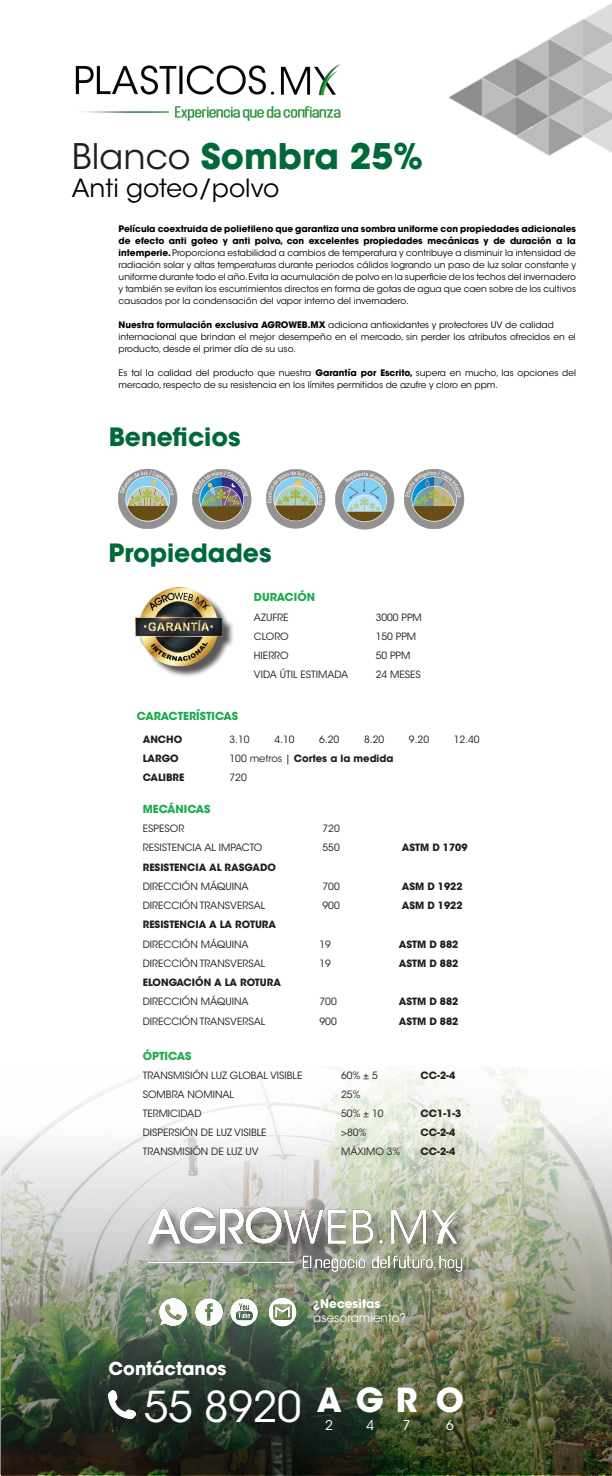
<style>
.page{position:relative;width:612px;height:1476px;background:#fff}
.page>*{position:absolute;margin:0;border:0;box-sizing:border-box;transform-origin:0 0}
.t1{font:42.3px "ITC Avant Garde Std";color:#fff}
.t2{font:700 35px "ITC Avant Garde Std";color:#006939}
.t3{font:700 33px "ITC Avant Garde Std";color:#fff}
.t4{font:700 25px "ITC Avant Garde Std";color:#006939}
.t5{font:25px "ITC Avant Garde Std";color:#000}
.t6{font:700 17.8px "ITC Avant Garde Std";color:#fff}
.t7{font:13.5px "ITC Avant Garde Std";color:#fff}
.t8{font:12px "ITC Avant Garde Std";color:#fff}
.t9{font:700 12px "ITC Avant Garde Std";color:#fff}
.t10{font:700 11px "ITC Avant Garde Std";color:#1aac4b}
.t11{font:10px "ITC Avant Garde Std";color:#231f20}
.t12{font:700 10px "ITC Avant Garde Std";color:#231f20}
.t13{font:9px/12px "ITC Avant Garde Std";color:#000}
.s1{font-weight:400;color:#231f20}
.s2{font-weight:700}
.s3{font-weight:400}
</style>
<div class="page">
<img style="left:0;top:1066px;width:612px;height:408px">
<img style="left:118px;top:468px;width:59px;height:61px">
<img style="left:192px;top:469px;width:60px;height:60px">
<img style="left:266px;top:469px;width:59px;height:60px">
<img style="left:75px;top:64px;width:266px;height:57px">
<img style="left:448px;top:3px;width:164px;height:153px">
<img style="left:195px;top:1298px;width:27px;height:27px">
<img style="left:231px;top:1298px;width:27px;height:27px">
<img style="left:160px;top:1298px;width:27px;height:27px">
<img style="left:268px;top:1297px;width:29px;height:29px">
<div style="left:138px;top:589px;width:97px;height:89px;background:#231f20;opacity:.75"></div>
<img style="left:135px;top:587px;width:88px;height:83px">
<img style="left:108px;top:1390px;width:28px;height:28px">
<div style="left:145px;top:1204px;width:333px;height:81px;background:#231f20;opacity:.75"></div>
<img style="left:147px;top:1206px;width:316px;height:65px">
<img style="left:335px;top:470px;width:60px;height:59px">
<img style="left:404px;top:469px;width:60px;height:60px">
<p class="t2" style="left:72px;top:133px;width:353px"><span class="s1">Blanco</span> Sombra 25%</p>
<p class="t5" style="left:72px;top:173px;width:209px">Anti goteo/polvo</p>
<p class="t13" style="left:119px;top:222px;width:459px;text-align:justify"><span class="s2">Película coextruida de polietileno que garantiza una sombra uniforme con propiedades adicionales de efecto anti goteo y anti polvo, con excelentes propiedades mecánicas y de duración a la intemperie.</span> Proporciona estabilidad a cambios de temperatura y contribuye a disminuir la intensidad de radiación solar y altas temperaturas durante periodos cálidos logrando un paso de luz solar constante y uniforme durante todo el año. Evita la acumulación de polvo en la superficie de los techos del invernadero y también se evitan los escurrimientos directos en forma de gotas de agua que caen sobre de los cultivos causados por la condensación del vapor interno del invernadero.</p>
<p class="t13" style="left:119px;top:318px;width:437px"><span class="s2">Nuestra formulación exclusiva AGROWEB.MX</span> adiciona antioxidantes y protectores UV de calidad</p>
<p class="t13" style="left:119px;top:330px;width:459px">internacional que brindan el mejor desempeño en el mercado, sin perder los atributos ofrecidos en el producto, desde el primer día de su uso.</p>
<p class="t13" style="left:119px;top:366px;width:459px">Es tal la calidad del producto que nuestra <span class="s2">Garantía por Escrito,</span> supera en mucho, las opciones del mercado, respecto de su resistencia en los límites permitidos de azufre y cloro en ppm.</p>
<p class="t4" style="left:109px;top:420px;width:133px">Beneficios</p>
<p class="t4" style="left:108px;top:537px;width:165px">Propiedades</p>
<p class="t10" style="left:254px;top:590px;width:63px">DURACIÓN</p>
<p class="t11" style="left:254px;top:611px;width:36px">AZUFRE</p>
<p class="t11" style="left:376px;top:611px;width:48px">3000 PPM</p>
<p class="t11" style="left:254px;top:630px;width:36px">CLORO</p>
<p class="t11" style="left:376px;top:630px;width:42px">150 PPM</p>
<p class="t11" style="left:254px;top:649px;width:36px">HIERRO</p>
<p class="t11" style="left:376px;top:649px;width:36px">50 PPM</p>
<p class="t11" style="left:254px;top:668px;width:96px">VIDA ÚTIL ESTIMADA</p>
<p class="t11" style="left:376px;top:668px;width:47px">24 MESES</p>
<p class="t10" style="left:137px;top:709px;width:103px">CARACTERÍSTICAS</p>
<p class="t12" style="left:143px;top:732px;width:41px">ANCHO</p>
<p class="t11" style="left:230px;top:733px;width:22px">3.10</p>
<p class="t11" style="left:274px;top:733px;width:22px">4.10</p>
<p class="t11" style="left:319px;top:733px;width:22px">6.20</p>
<p class="t11" style="left:364px;top:733px;width:22px">8.20</p>
<p class="t11" style="left:409px;top:733px;width:22px">9.20</p>
<p class="t11" style="left:454px;top:733px;width:27px">12.40</p>
<p class="t12" style="left:143px;top:751px;width:38px">LARGO</p>
<p class="t12" style="left:230px;top:751px;width:166px"><span class="s3">100 metros |</span> Cortes a la medida</p>
<p class="t12" style="left:143px;top:771px;width:43px">CALIBRE</p>
<p class="t11" style="left:230px;top:771px;width:19px">720</p>
<p class="t10" style="left:143px;top:801px;width:69px">MECÁNICAS</p>
<p class="t11" style="left:143px;top:822px;width:43px">ESPESOR</p>
<p class="t11" style="left:323px;top:822px;width:19px">720</p>
<p class="t11" style="left:143px;top:841px;width:121px">RESISTENCIA AL IMPACTO</p>
<p class="t11" style="left:323px;top:841px;width:19px">550</p>
<p class="t12" style="left:402px;top:841px;width:67px">ASTM D 1709</p>
<p class="t12" style="left:143px;top:860px;width:135px">RESISTENCIA AL RASGADO</p>
<p class="t11" style="left:143px;top:880px;width:107px">DIRECCIÓN MÁQUINA</p>
<p class="t11" style="left:323px;top:880px;width:19px">700</p>
<p class="t12" style="left:402px;top:879px;width:62px">ASM D 1922</p>
<p class="t11" style="left:143px;top:899px;width:124px">DIRECCIÓN TRANSVERSAL</p>
<p class="t11" style="left:323px;top:899px;width:19px">900</p>
<p class="t12" style="left:402px;top:898px;width:62px">ASM D 1922</p>
<p class="t12" style="left:143px;top:918px;width:135px">RESISTENCIA A LA ROTURA</p>
<p class="t11" style="left:143px;top:938px;width:107px">DIRECCIÓN MÁQUINA</p>
<p class="t11" style="left:320px;top:938px;width:13px">19</p>
<p class="t12" style="left:399px;top:937px;width:61px">ASTM D 882</p>
<p class="t11" style="left:143px;top:957px;width:124px">DIRECCIÓN TRANSVERSAL</p>
<p class="t11" style="left:320px;top:957px;width:13px">19</p>
<p class="t12" style="left:399px;top:956px;width:61px">ASTM D 882</p>
<p class="t12" style="left:143px;top:975px;width:140px">ELONGACIÓN A LA ROTURA</p>
<p class="t11" style="left:143px;top:995px;width:107px">DIRECCIÓN MÁQUINA</p>
<p class="t11" style="left:320px;top:995px;width:19px">700</p>
<p class="t12" style="left:399px;top:995px;width:61px">ASTM D 882</p>
<p class="t11" style="left:143px;top:1014px;width:124px">DIRECCIÓN TRANSVERSAL</p>
<p class="t11" style="left:320px;top:1014px;width:19px">900</p>
<p class="t12" style="left:399px;top:1014px;width:61px">ASTM D 882</p>
<p class="t10" style="left:143px;top:1048px;width:50px">ÓPTICAS</p>
<p class="t11" style="left:143px;top:1068px;width:161px">TRANSMISIÓN LUZ GLOBAL VISIBLE</p>
<p class="t11" style="left:341px;top:1068px;width:38px">60% ± 5</p>
<p class="t12" style="left:421px;top:1068px;width:36px">CC-2-4</p>
<p class="t11" style="left:143px;top:1088px;width:93px">SOMBRA NOMINAL</p>
<p class="t11" style="left:341px;top:1088px;width:21px">25%</p>
<p class="t11" style="left:143px;top:1107px;width:60px">TERMICIDAD</p>
<p class="t11" style="left:341px;top:1107px;width:44px">50% ± 10</p>
<p class="t12" style="left:421px;top:1106px;width:42px">CC1-1-3</p>
<p class="t11" style="left:143px;top:1126px;width:125px">DISPERSIÓN DE LUZ VISIBLE</p>
<p class="t11" style="left:341px;top:1126px;width:27px">&gt;80%</p>
<p class="t12" style="left:421px;top:1125px;width:36px">CC-2-4</p>
<p class="t11" style="left:143px;top:1145px;width:117px">TRANSMISIÓN DE LUZ UV</p>
<p class="t11" style="left:341px;top:1145px;width:60px">MÁXIMO 3%</p>
<p class="t12" style="left:421px;top:1145px;width:36px">CC-2-4</p>
<p class="t6" style="left:108px;top:1356px;width:120px">Contáctanos</p>
<p class="t9" style="left:313px;top:1295px;width:69px">¿Necesitas</p>
<p class="t8" style="left:313px;top:1310px;width:95px">asesoramiento?</p>
<p class="t1" style="left:144px;top:1380px;width:159px">55 8920</p>
<p class="t3" style="left:317px;top:1378px;width:102px">A G R</p>
<p class="t3" style="left:436px;top:1378px;width:30px">O</p>
<p class="t7" style="left:325px;top:1416px;width:9px">2</p>
<p class="t7" style="left:367px;top:1416px;width:9px">4</p>
<p class="t7" style="left:403px;top:1416px;width:9px">7</p>
<p class="t7" style="left:446px;top:1416px;width:9px">6</p>
</div>
